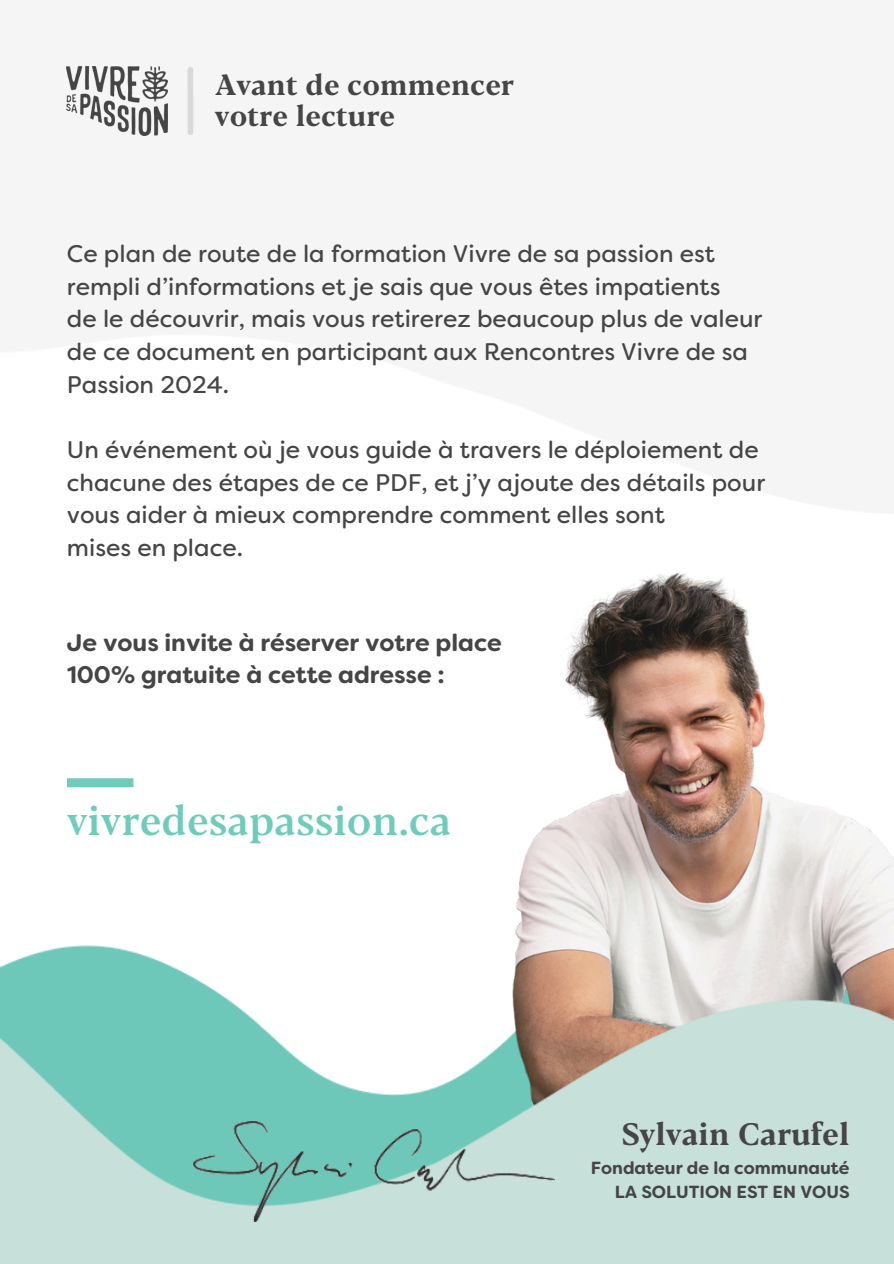
<style>
.page{position:relative;width:894px;height:1264px;background:#fff}
.page>*{position:absolute;margin:0;border:0;box-sizing:border-box;transform-origin:0 0}
.t1{font:500 40.65px "Blacker Text";color:#70ccba}
.t2{font:700 30.9px "Blacker Text";color:#454545}
.t3{font:700 28.65px/31.5px "Blacker Text";color:#454545}
.t4{font:24px/32.7px "Filson Soft";color:#454545}
.t5{font:700 24px/32.7px "Filson Soft";color:#454545}
.t6{font:700 17.55px "Filson Soft";color:#454545}
</style>
<div class="page">
<img style="left:2px;top:945px;width:169px;height:21px">
<img style="left:515px;top:571px;width:378px;height:395px">
<img style="left:0;top:966px;width:893px;height:297px">
<img style="left:67px;top:67px;width:100px;height:68px">
<div style="left:187px;top:70px;width:6px;height:62px;background:#d9d9d9"></div>
<div style="left:67px;top:778px;width:66px;height:9px;background:#70ccba"></div>
<img style="left:193px;top:1121px;width:361px;height:100px">
<p class="t3" style="left:215px;top:68px;width:300px">Avant de commencer votre lecture</p>
<h3 class="t4" style="left:67px;top:240px;width:696px">Ce plan de route de la formation Vivre de sa passion est rempli d’informations et je sais que vous êtes impatients<br>de le découvrir, mais vous retirerez beaucoup plus de valeur de ce document en participant aux Rencontres Vivre de sa Passion 2024.</h3>
<h1 class="t4" style="left:67px;top:435px;width:699px">Un événement où je vous guide à travers le déploiement de chacune des étapes de ce PDF, et j’y ajoute des détails pour vous aider à mieux comprendre comment elles sont<br>mises en place.</h1>
<p class="t5" style="left:67px;top:628px;width:436px">Je vous invite à réserver votre place<br>100% gratuite à cette adresse :</p>
<p class="t1" style="left:67px;top:794px;width:386px">vivredesapassion.ca</p>
<p class="t2" style="left:621px;top:1113px;width:229px">Sylvain Carufel</p>
<h2 class="t6" style="left:590px;top:1161px;width:260px">Fondateur de la communauté</h2>
<p class="t6" style="left:614px;top:1184px;width:236px">LA SOLUTION EST EN VOUS</p>
</div>
